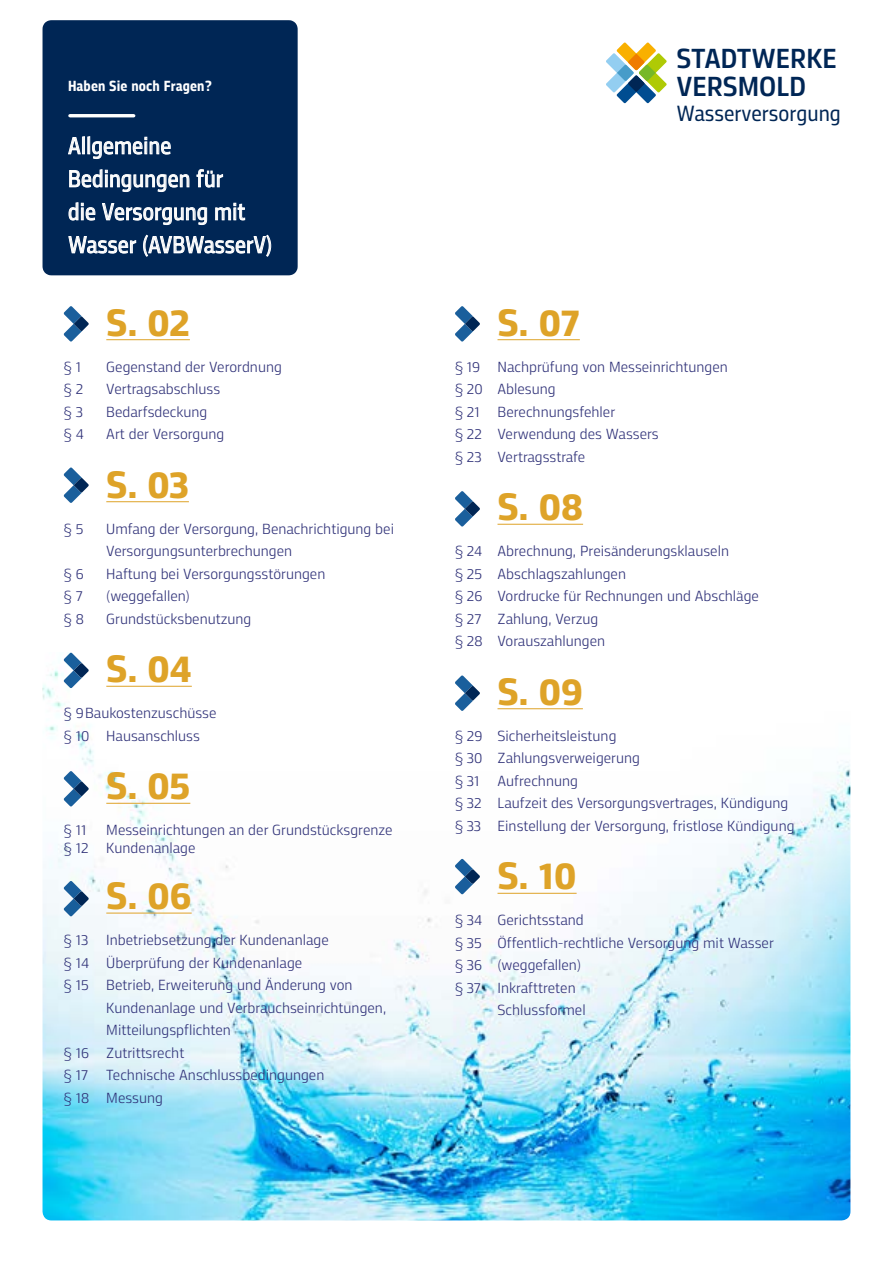
<style>
.page{position:relative;width:893px;height:1263px;background:#fff}
.page>*{position:absolute;margin:0;border:0;box-sizing:border-box;transform-origin:0 0}
.t1{font:700 39px "Dalle Set";color:#dea328}
.t2{font:600 28.2px/27.6px "Dalle Set";color:#002655}
.t3{font:24px/33px "Dalle Set";letter-spacing:.01em;color:#fff;scale:.9 1}
.t4{font:22.5px "Dalle Set";color:#002655;scale:.93 1}
.t5{font:300 15px/22.5px "Dalle Set";color:#2f3178}
.t6{font:700 15px "Dalle Set";letter-spacing:.01em;color:#fff;scale:.9 1}
</style>
<div class="page">
<img style="left:43px;top:652px;width:807px;height:568px">
<div style="left:46px;top:24px;width:248px;height:248px;background:#002655;border-radius:5px"></div>
<div style="left:43px;top:20px;width:255px;height:255px;border:8px solid #002655;border-radius:5px"></div>
<svg style="left:68px;top:137px;width:103px;height:22px"></svg>
<svg style="left:69px;top:169px;width:121px;height:23px"></svg>
<svg style="left:196px;top:169px;width:27px;height:19px"></svg>
<svg style="left:68px;top:202px;width:28px;height:19px"></svg>
<svg style="left:102px;top:203px;width:105px;height:22px"></svg>
<svg style="left:215px;top:203px;width:30px;height:18px"></svg>
<svg style="left:68px;top:236px;width:68px;height:18px"></svg>
<svg style="left:143px;top:235px;width:128px;height:22px"></svg>
<hr style="left:70px;top:114px;width:64px;height:3px;background:#fff">
<hr style="left:497px;top:339px;width:83px;height:1px;background:#dea328">
<hr style="left:497px;top:524px;width:86px;height:1px;background:#dea328">
<hr style="left:497px;top:708px;width:86px;height:1px;background:#dea328">
<hr style="left:497px;top:893px;width:80px;height:1px;background:#dea328">
<hr style="left:106px;top:339px;width:84px;height:1px;background:#dea328">
<hr style="left:106px;top:501px;width:83px;height:1px;background:#dea328">
<hr style="left:106px;top:686px;width:86px;height:1px;background:#dea328">
<hr style="left:106px;top:803px;width:84px;height:1px;background:#dea328">
<hr style="left:106px;top:913px;width:86px;height:1px;background:#dea328">
<svg style="left:606px;top:43px;width:61px;height:60px"></svg>
<svg style="left:455px;top:306px;width:25px;height:36px"></svg>
<svg style="left:64px;top:306px;width:25px;height:36px"></svg>
<svg style="left:455px;top:491px;width:25px;height:35px"></svg>
<svg style="left:64px;top:467px;width:25px;height:36px"></svg>
<svg style="left:455px;top:675px;width:25px;height:36px"></svg>
<svg style="left:64px;top:653px;width:25px;height:35px"></svg>
<svg style="left:455px;top:859px;width:25px;height:35px"></svg>
<svg style="left:64px;top:771px;width:25px;height:35px"></svg>
<svg style="left:64px;top:881px;width:25px;height:35px"></svg>
<p class="t6" style="left:68px;top:76px;width:162px">Haben Sie noch Fragen?</p>
<h3 class="t3" style="left:68px;top:129px;width:228px">Allgemeine<br>Bedingungen für<br>die Versorgung mit<br>Wasser (AVBWasserV)</h3>
<h1 class="t1" style="left:106px;top:298px;width:85px">S. 02</h1>
<p class="t5" style="left:64px;top:355px;width:19px">§ 1</p>
<p class="t5" style="left:106px;top:355px;width:177px">Gegenstand der Verordnung</p>
<p class="t5" style="left:64px;top:378px;width:21px">§ 2</p>
<p class="t5" style="left:106px;top:378px;width:115px">Vertragsabschluss</p>
<p class="t5" style="left:64px;top:400px;width:21px">§ 3</p>
<p class="t5" style="left:106px;top:400px;width:102px">Bedarfsdeckung</p>
<p class="t5" style="left:64px;top:423px;width:21px">§ 4</p>
<p class="t5" style="left:106px;top:423px;width:120px">Art der Versorgung</p>
<h1 class="t1" style="left:106px;top:460px;width:84px">S. 03</h1>
<p class="t5" style="left:64px;top:517px;width:21px">§ 5</p>
<p class="t5" style="left:106px;top:517px;width:289px">Umfang der Versorgung, Benachrichtigung bei<br>Versorgungsunterbrechungen</p>
<p class="t5" style="left:64px;top:562px;width:21px">§ 6</p>
<p class="t5" style="left:106px;top:562px;width:221px">Haftung bei Versorgungsstörungen</p>
<p class="t5" style="left:64px;top:585px;width:20px">§ 7</p>
<p class="t5" style="left:106px;top:585px;width:85px">(weggefallen)</p>
<p class="t5" style="left:64px;top:607px;width:22px">§ 8</p>
<p class="t5" style="left:106px;top:607px;width:147px">Grundstücksbenutzung</p>
<h1 class="t1" style="left:106px;top:645px;width:87px">S. 04</h1>
<p class="t5" style="left:64px;top:702px;width:154px">§ 9Baukostenzuschüsse § 10 Hausanschluss</p>
<h1 class="t1" style="left:106px;top:762px;width:86px">S. 05</h1>
<p class="t5" style="left:64px;top:819px;width:24px">§ 11</p>
<p class="t5" style="left:64px;top:821px;width:330px;line-height:18px;text-indent:43px">Messeinrichtungen an der Grundstücksgrenze § 12 Kundenanlage</p>
<h1 class="t1" style="left:106px;top:871px;width:87px">S. 06</h1>
<p class="t5" style="left:64px;top:928px;width:266px">§ 13 Inbetriebsetzung der Kundenanlage</p>
<p class="t5" style="left:64px;top:951px;width:240px">§ 14 Überprüfung der Kundenanlage</p>
<p class="t5" style="left:64px;top:973px;width:290px">§ 15 Betrieb, Erweiterung und Änderung von</p>
<p class="t5" style="left:106px;top:996px;width:281px">Kundenanlage und Verbrauchseinrichtungen,</p>
<p class="t5" style="left:106px;top:1018px;width:126px">Mitteilungspflichten</p>
<p class="t5" style="left:64px;top:1041px;width:122px">§ 16 Zutrittsrecht</p>
<p class="t5" style="left:64px;top:1063px;width:262px">§ 17 Technische Anschlussbedingungen</p>
<p class="t5" style="left:64px;top:1086px;width:101px">§ 18 Messung</p>
<h2 class="t2" style="left:676px;top:44px;width:162px">STADTWERKE<br>VERSMOLD</h2>
<h3 class="t4" style="left:677px;top:99px;width:178px">Wasserversorgung</h3>
<h1 class="t1" style="left:497px;top:298px;width:84px">S. 07</h1>
<p class="t5" style="left:455px;top:355px;width:274px">§ 19 Nachprüfung von Messeinrichtungen § 20 Ablesung<br>§ 21 Berechnungsfehler<br>§ 22 Verwendung des Wassers<br>§ 23 Vertragsstrafe</p>
<h1 class="t1" style="left:497px;top:483px;width:87px">S. 08</h1>
<p class="t5" style="left:455px;top:540px;width:305px">§ 24 Abrechnung, Preisänderungsklauseln<br>§ 25 Abschlagszahlungen<br>§ 26 Vordrucke für Rechnungen und Abschläge § 27 Zahlung, Verzug<br>§ 28 Vorauszahlungen</p>
<h1 class="t1" style="left:497px;top:667px;width:87px">S. 09</h1>
<p class="t5" style="left:455px;top:724px;width:341px">§ 29 Sicherheitsleistung<br>§ 30 Zahlungsverweigerung<br>§ 31 Aufrechnung<br>§ 32 Laufzeit des Versorgungsvertrages, Kündigung § 33 Einstellung der Versorgung, fristlose Kündigung</p>
<h1 class="t1" style="left:497px;top:852px;width:81px">S. 10</h1>
<p class="t5" style="left:455px;top:909px;width:130px">§ 34 Gerichtsstand</p>
<p class="t5" style="left:455px;top:931px;width:320px">§ 35 Öffentlich-rechtliche Versorgung mit Wasser</p>
<p class="t5" style="left:455px;top:954px;width:128px">§ 36 (weggefallen)</p>
<p class="t5" style="left:455px;top:976px;width:122px">§ 37 Inkrafttreten</p>
<p class="t5" style="left:497px;top:999px;width:90px">Schlussformel</p>
</div>
